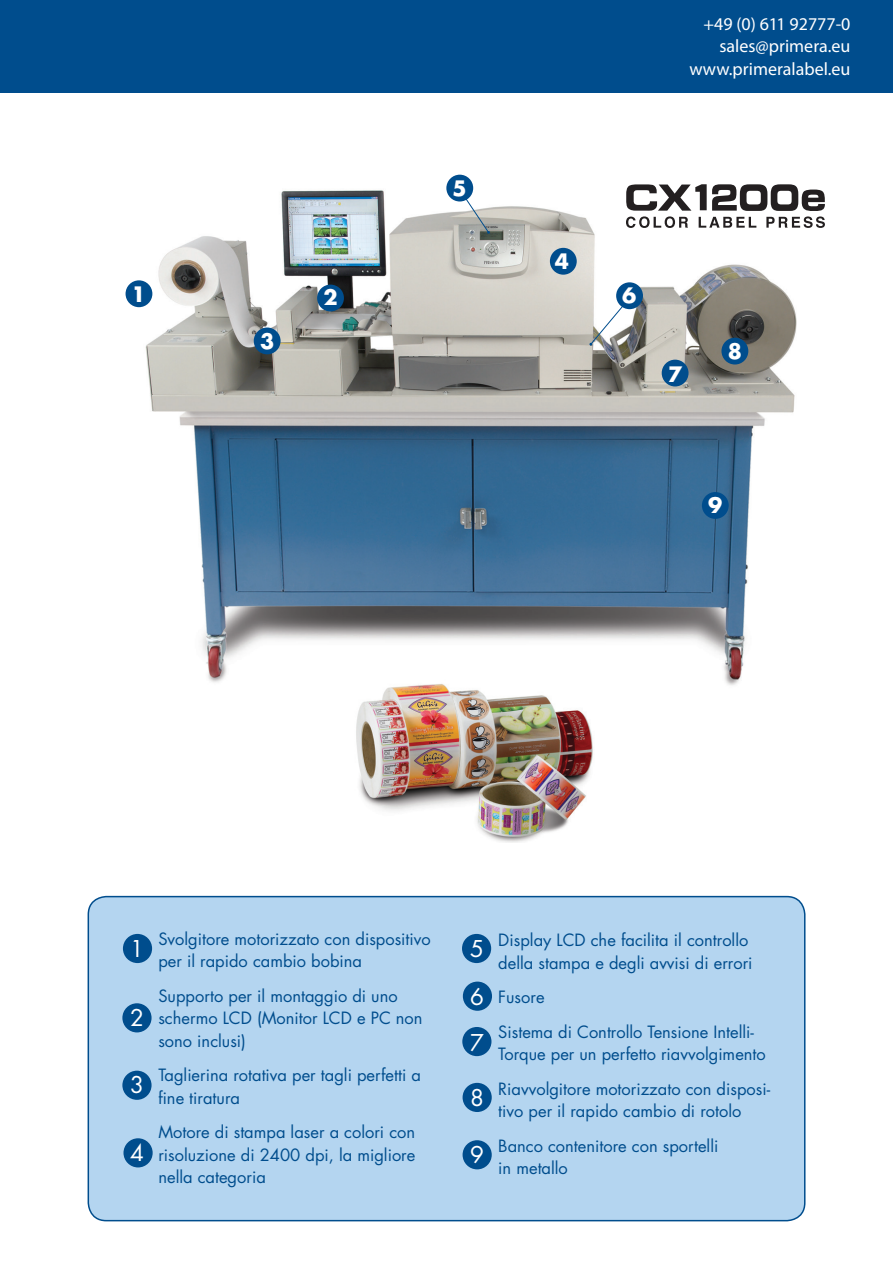
<style>
.page{position:relative;width:893px;height:1263px;background:#fff}
.page>*{position:absolute;margin:0;border:0;box-sizing:border-box;transform-origin:0 0}
.t1{font:22.5px "Futura Std";color:#fff}
.t2{font:700 20.7px "Futura Std";color:#fff}
.t3{font:18px/22.5px "Myriad Pro";color:#fff;text-align:right}
.t4{font:16.5px/22.5px "Futura Std";color:#004d8d}
</style>
<div class="page">
<img style="left:125px;top:174px;width:672px;height:512px">
<svg style="left:626px;top:184px;width:199px;height:44px"></svg>
<div style="left:254px;top:327px;width:27px;height:27px;background:#004d8d;border-radius:50%"></div>
<div style="left:317px;top:285px;width:27px;height:26px;background:#004d8d;border-radius:50%"></div>
<div style="left:550px;top:248px;width:27px;height:27px;background:#004d8d;border-radius:50%"></div>
<div style="left:721px;top:338px;width:27px;height:26px;background:#004d8d;border-radius:50%"></div>
<div style="left:702px;top:492px;width:27px;height:27px;background:#004d8d;border-radius:50%"></div>
<div style="left:126px;top:280px;width:26px;height:27px;background:#004d8d;border-radius:50%"></div>
<div style="left:662px;top:360px;width:26px;height:26px;background:#004d8d;border-radius:50%"></div>
<div style="left:446px;top:175px;width:27px;height:26px;background:#004d8d;border-radius:50%"></div>
<svg style="left:465px;top:197px;width:25px;height:37px"></svg>
<div style="left:616px;top:282px;width:27px;height:27px;background:#004d8d;border-radius:50%"></div>
<svg style="left:589px;top:305px;width:35px;height:41px"></svg>
<img style="left:338px;top:679px;width:262px;height:164px">
<div style="left:0;top:0;width:893px;height:92px;background:#004d8d"></div>
<div style="left:88px;top:896px;width:717px;height:324px;background:#b4d5f0;border-radius:18px"></div>
<div style="left:88px;top:896px;width:717px;height:325px;border:2px solid #004d8d;border-radius:18px"></div>
<div style="left:123px;top:934px;width:29px;height:29px;background:#004d8d;border-radius:50%"></div>
<div style="left:462px;top:934px;width:29px;height:29px;background:#004d8d;border-radius:50%"></div>
<div style="left:122px;top:1003px;width:30px;height:29px;background:#004d8d;border-radius:50%"></div>
<div style="left:463px;top:981px;width:29px;height:30px;background:#004d8d;border-radius:50%"></div>
<div style="left:122px;top:1071px;width:30px;height:29px;background:#004d8d;border-radius:50%"></div>
<div style="left:462px;top:1027px;width:29px;height:29px;background:#004d8d;border-radius:50%"></div>
<div style="left:123px;top:1138px;width:30px;height:29px;background:#004d8d;border-radius:50%"></div>
<div style="left:463px;top:1083px;width:29px;height:29px;background:#004d8d;border-radius:50%"></div>
<div style="left:463px;top:1140px;width:29px;height:29px;background:#004d8d;border-radius:50%"></div>
<p class="t2" style="left:131px;top:281px;width:16px">1</p>
<p class="t2" style="left:260px;top:327px;width:16px">3</p>
<p class="t2" style="left:323px;top:283px;width:16px">2</p>
<p class="t2" style="left:453px;top:175px;width:16px">5</p>
<p class="t3" style="left:689px;top:12px;width:163px">+49 (0) 611 92777-0 sales@primera.eu www.primeralabel.eu</p>
<p class="t2" style="left:555px;top:247px;width:16px">4</p>
<p class="t2" style="left:622px;top:282px;width:16px">6</p>
<p class="t2" style="left:668px;top:360px;width:16px">7</p>
<p class="t2" style="left:728px;top:337px;width:16px">8</p>
<p class="t2" style="left:708px;top:492px;width:16px">9</p>
<p class="t4" style="left:158px;top:927px;width:274px">Svolgitore motorizzato con dispositivo per il rapido cambio bobina</p>
<p class="t4" style="left:158px;top:984px;width:266px">Supporto per il montaggio di uno schermo LCD (Monitor LCD e PC non sono inclusi)</p>
<p class="t4" style="left:158px;top:1064px;width:264px">Taglierina rotativa per tagli perfetti a fine tiratura</p>
<p class="t4" style="left:158px;top:1121px;width:258px;text-align:justify">Motore di stampa laser a colori con risoluzione di 2400 dpi, la migliore nella categoria</p>
<h1 class="t1" style="left:130px;top:935px;width:15px">1</h1>
<h1 class="t1" style="left:470px;top:935px;width:15px">5</h1>
<h1 class="t1" style="left:470px;top:982px;width:15px">6</h1>
<h1 class="t1" style="left:130px;top:1003px;width:15px">2</h1>
<h1 class="t1" style="left:470px;top:1028px;width:15px">7</h1>
<h1 class="t1" style="left:130px;top:1071px;width:15px">3</h1>
<h1 class="t1" style="left:470px;top:1083px;width:15px">8</h1>
<h1 class="t1" style="left:470px;top:1140px;width:15px">9</h1>
<h1 class="t1" style="left:130px;top:1138px;width:15px">4</h1>
<p class="t4" style="left:498px;top:929px;width:256px">Display LCD che facilita il controllo della stampa e degli avvisi di errori</p>
<p class="t4" style="left:498px;top:980px;width:257px;line-height:34.5px">Fusore<br>Sistema di Controllo Tensione Intelli-</p>
<p class="t4" style="left:498px;top:1037px;width:273px;line-height:34.5px">Torque per un perfetto riavvolgimento<br>Riavvolgitore motorizzato con disposi-</p>
<p class="t4" style="left:498px;top:1094px;width:245px;line-height:34.5px">tivo per il rapido cambio di rotolo<br>Banco contenitore con sportelli</p>
<p class="t4" style="left:498px;top:1157px;width:71px">in metallo</p>
</div>
